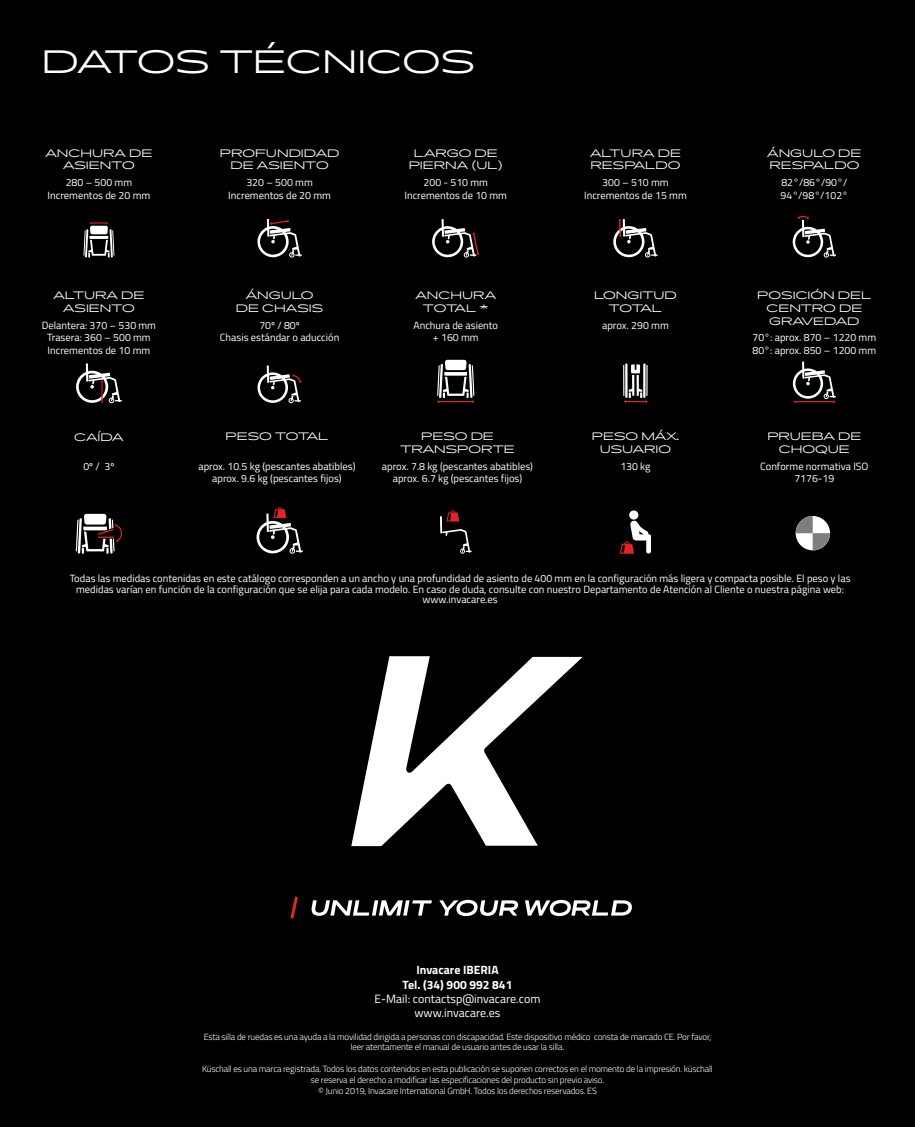
<style>
.page{position:relative;width:915px;height:1127px;background:#fff}
.page>*{position:absolute;margin:0;border:0;box-sizing:border-box;transform-origin:0 0}
.t1{font:300 31.5px "Pano";letter-spacing:.01em;color:#fff}
.t2{font:12px/14.4px "Titillium Web";color:#fff;text-align:center}
.t3{font:700 12px/14.4px "Titillium Web";color:#fff;text-align:center}
.t4{font:10.5px/12.6px "Titillium Web";color:#fff;text-align:center}
.t5{font:300 10.5px/12.6px "Pano";color:#fff;text-align:center}
.t6{font:300 9px/10.8px "Titillium Web";letter-spacing:-.02em;color:#fff;text-align:center}
</style>
<div class="page">
<div style="left:0;top:0;width:914px;height:1127px;background:#000"></div>
<svg style="left:351px;top:656px;width:231px;height:190px"></svg>
<svg style="left:311px;top:900px;width:121px;height:16px"></svg>
<svg style="left:439px;top:900px;width:79px;height:16px"></svg>
<svg style="left:525px;top:900px;width:107px;height:16px"></svg>
<svg style="left:290px;top:896px;width:8px;height:23px"></svg>
<svg style="left:257px;top:365px;width:44px;height:38px"></svg>
<svg style="left:256px;top:507px;width:46px;height:47px"></svg>
<svg style="left:76px;top:363px;width:46px;height:40px"></svg>
<svg style="left:623px;top:363px;width:24px;height:40px"></svg>
<svg style="left:437px;top:360px;width:37px;height:43px"></svg>
<svg style="left:83px;top:222px;width:31px;height:35px"></svg>
<svg style="left:432px;top:219px;width:47px;height:38px"></svg>
<svg style="left:613px;top:219px;width:44px;height:38px"></svg>
<svg style="left:257px;top:219px;width:45px;height:38px"></svg>
<svg style="left:440px;top:510px;width:31px;height:44px"></svg>
<svg style="left:792px;top:215px;width:43px;height:42px"></svg>
<svg style="left:76px;top:514px;width:46px;height:40px"></svg>
<svg style="left:792px;top:362px;width:43px;height:41px"></svg>
<svg style="left:620px;top:510px;width:30px;height:44px"></svg>
<svg style="left:795px;top:516px;width:34px;height:34px"></svg>
<h1 class="t1" style="left:42px;top:40px;width:435px">DATOS TÉCNICOS</h1>
<p class="t5" style="left:45px;top:146px;width:108px">ANCHURA DE<br>ASIENTO</p>
<p class="t4" style="left:48px;top:175px;width:104px">280 – 500 mm<br>Incrementos de 20 mm</p>
<p class="t5" style="left:53px;top:289px;width:92px">ALTURA DE<br>ASIENTO</p>
<p class="t4" style="left:42px;top:318px;width:116px">Delantera: 370 – 530 mm<br>Trasera: 360 – 500 mm<br>Incrementos de 10 mm</p>
<p class="t5" style="left:74px;top:430px;width:51px">CAÍDA</p>
<p class="t4" style="left:83px;top:460px;width:32px">0º / 3º</p>
<p class="t5" style="left:220px;top:146px;width:121px">PROFUNDIDAD<br>DE ASIENTO</p>
<p class="t4" style="left:228px;top:175px;width:104px">320 – 500 mm<br>Incrementos de 20 mm</p>
<p class="t5" style="left:236px;top:289px;width:89px">ÁNGULO<br>DE CHASIS</p>
<p class="t4" style="left:220px;top:318px;width:121px">70º / 80º<br>Chasis estándar o aducción</p>
<p class="t5" style="left:408px;top:146px;width:96px">LARGO DE<br>PIERNA (UL)</p>
<p class="t4" style="left:404px;top:175px;width:104px">200 - 510 mm<br>Incrementos de 10 mm</p>
<p class="t5" style="left:415px;top:289px;width:82px">ANCHURA<br>TOTAL *</p>
<p class="t4" style="left:413px;top:318px;width:86px">Anchura de asiento + 160 mm</p>
<p class="t5" style="left:225px;top:430px;width:104px">PESO TOTAL</p>
<p class="t4" style="left:198px;top:459px;width:158px">aprox. 10.5 kg (pescantes abatibles) aprox. 9.6 kg (pescantes fijos)</p>
<p class="t5" style="left:400px;top:430px;width:116px">PESO DE<br>TRANSPORTE</p>
<p class="t4" style="left:382px;top:459px;width:152px">aprox. 7.8 kg (pescantes abatibles) aprox. 6.7 kg (pescantes fijos)</p>
<p class="t5" style="left:589px;top:146px;width:92px;text-align:left">ALTURA DE<br>RESPALDO</p>
<p class="t4" style="left:584px;top:175px;width:104px">300 – 510 mm<br>Incrementos de 15 mm</p>
<p class="t5" style="left:594px;top:289px;width:84px">LONGITUD<br>TOTAL</p>
<p class="t4" style="left:602px;top:318px;width:68px">aprox. 290 mm</p>
<p class="t5" style="left:591px;top:430px;width:89px">PESO MÁX.<br>USUARIO</p>
<p class="t4" style="left:620px;top:459px;width:32px">130 kg</p>
<p class="t5" style="left:767px;top:146px;width:96px;text-align:left">ÁNGULO DE<br>RESPALDO</p>
<p class="t4" style="left:780px;top:175px;width:69px;text-align:left">82°/86°/90°/<br>94°/98°/102°</p>
<p class="t5" style="left:757px;top:289px;width:116px">POSICIÓN DEL<br>CENTRO DE<br>GRAVEDAD</p>
<p class="t4" style="left:752px;top:331px;width:125px;text-align:left">70°: aprox. 870 – 1220 mm<br>80°: aprox. 850 – 1200 mm</p>
<p class="t5" style="left:767px;top:430px;width:95px">PRUEBA DE<br>CHOQUE</p>
<p class="t4" style="left:759px;top:459px;width:110px">Conforme normativa ISO<br>7176-19</p>
<p class="t4" style="left:70px;top:573px;width:782px;line-height:10.5px">Todas las medidas contenidas en este catálogo corresponden a un ancho y una profundidad de asiento de 400 mm en la configuración más ligera y compacta posible. El peso y las medidas varían en función de la configuración que se elija para cada modelo. En caso de duda, consulte con nuestro Departamento de Atención al Cliente o nuestra página web: www.invacare.es</p>
<p class="t3" style="left:402px;top:962px;width:111px">Invacare IBERIA<br>Tel. (34) 900 992 841</p>
<p class="t2" style="left:374px;top:991px;width:167px">E-Mail: contactsp@invacare.com www.invacare.es</p>
<p class="t6" style="left:204px;top:1030px;width:509px">Esta silla de ruedas es una ayuda a la movilidad dirigida a personas con discapacidad. Este dispositivo médico consta de marcado CE. Por favor, leer atentamente el manual de usuario antes de usar la silla.</p>
<p class="t6" style="left:202px;top:1063px;width:512px">Küschall es una marca registrada. Todos los datos contenidos en esta publicación se suponen correctos en el momento de la impresión. küschall se reserva el derecho a modificar las especificaciones del producto sin previo aviso.<br>© Junio 2019, Invacare International GmbH. Todos los derechos reservados. ES</p>
</div>
